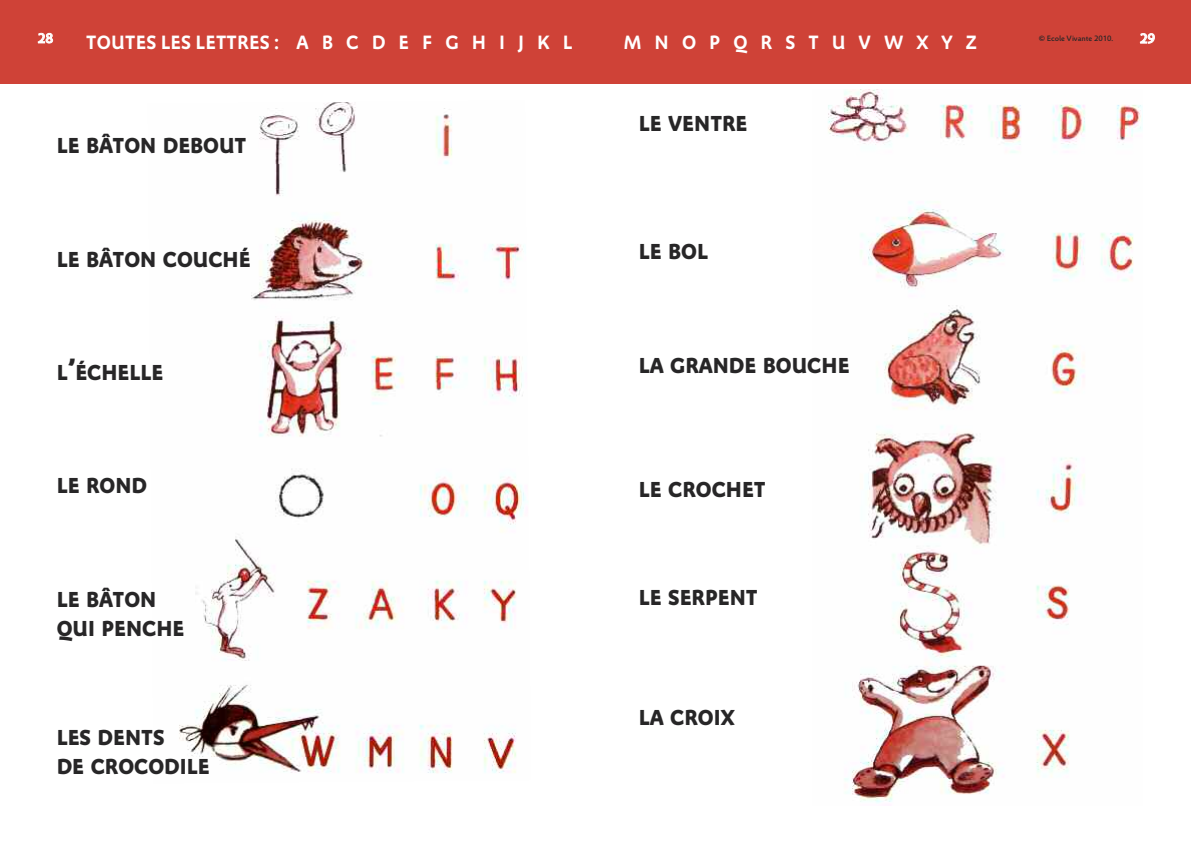
<style>
.page{position:relative;width:1191px;height:842px;background:#fff}
.page>*{position:absolute;margin:0;border:0;box-sizing:border-box;transform-origin:0 0}
.t1{font:700 22.5px/29px "Megano OT";color:#272627}
.t2{font:600 20px "Megano OT";letter-spacing:.01em;color:#fff}
.t3{font:500 14px "Legano";color:#fff}
.t4{font:500 8px "Legano";color:#272627}
.s1{font-size:30px}
</style>
<div class="page">
<div style="left:0;top:0;width:1191px;height:84px;background:#cf4237"></div>
<img style="left:179px;top:102px;width:347px;height:671px">
<img style="left:828px;top:90px;width:314px;height:713px">
<p class="t3" style="left:38px;top:34px;width:17px">28</p>
<p class="t4" style="left:1038px;top:36px;width:76px">© Ecole Vivante 2010.</p>
<p class="t3" style="left:1139px;top:34px;width:17px">29</p>
<p class="t2" style="left:86px;top:34px;width:487px">TOUTES LES LETTRES : A B C D E F G H I J K L</p>
<p class="t2" style="left:624px;top:34px;width:354px">M N O P Q R S T U V W X Y Z</p>
<p class="t1" style="left:57px;top:133px;width:191px">LE BÂTON DEBOUT</p>
<p class="t1" style="left:57px;top:246px;width:195px">LE BÂTON COUCHÉ</p>
<p class="t1" style="left:57px;top:360px;width:108px">L<span class="s1">’</span>ÉCHELLE</p>
<p class="t1" style="left:57px;top:473px;width:92px">LE ROND</p>
<p class="t1" style="left:57px;top:586px;width:129px">LE BÂTON<br>QUI PENCHE</p>
<p class="t1" style="left:57px;top:725px;width:154px">LES DENTS<br>DE CROCODILE</p>
<p class="t1" style="left:639px;top:110px;width:110px">LE VENTRE</p>
<p class="t1" style="left:639px;top:239px;width:71px">LE BOL</p>
<p class="t1" style="left:639px;top:353px;width:212px">LA GRANDE BOUCHE</p>
<p class="t1" style="left:639px;top:476px;width:128px">LE CROCHET</p>
<p class="t1" style="left:639px;top:585px;width:120px">LE SERPENT</p>
<p class="t1" style="left:639px;top:704px;width:97px">LA CROIX</p>
</div>
